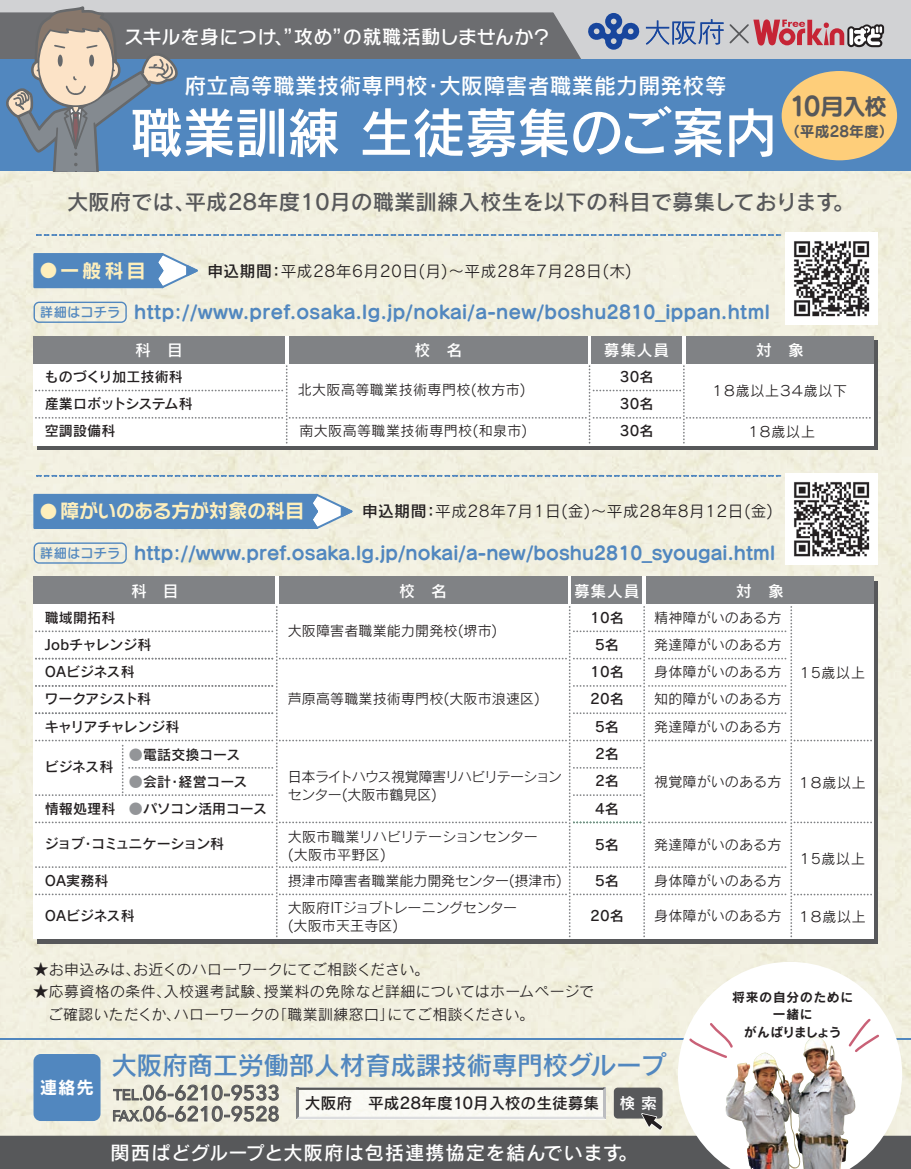
<style>
.page{position:relative;width:911px;height:1169px;background:#fff}
.page>*{position:absolute;margin:0;border:0;box-sizing:border-box;transform-origin:0 0}
.t1{font:54.25px "Rodin Pro DB";letter-spacing:-.025em;color:#fff}
.t2{font:25.72px "Rodin Pro DB";letter-spacing:-.015em;color:#5187bf}
.t3{font:22.93px "Seurat Pro B";color:#57585a}
.t4{font:21.88px "Rodin Pro DB";letter-spacing:.01em;color:#fff}
.t5{font:21.35px "Rodin Pro DB";color:#57585a}
.t6{font:500 20.47px/21px "Avenir";letter-spacing:.04em;color:#57585a}
.t7{font:19.25px "Rodin Cattleya Pro DB";letter-spacing:.05em;color:#fff}
.t8{font:19.25px "Rodin NTLG Pro DB";letter-spacing:.005em;color:#fff}
.t9{font:19.25px "Rodin NTLG Pro B";letter-spacing:-.02em;color:#feefbc}
.t10{font:18.38px "Seurat Pro B";letter-spacing:.005em;color:#5187bf}
.t11{font:17.5px "Rodin NTLG Pro B";color:#fff}
.t12{font:15.75px "Rodin Pro M";letter-spacing:.03em;color:#231f20}
.t13{font:15.75px "Rodin Pro DB";letter-spacing:.05em;color:#fff}
.t14{font:15.75px "Rodin NTLG Pro DB";color:#231f20}
.t15{font:15.75px "Rodin NTLG Pro DB";color:#fff}
.t16{font:14.88px/22.4px "Rodin Pro M";letter-spacing:.03em;color:#231f20}
.t17{font:14.88px "Seurat Pro B";color:#57585a}
.t18{font:14px/27.3px "Rodin Pro M";letter-spacing:.01em;color:#231f20}
.t19{font:14px/27.3px "Rodin Pro DB";letter-spacing:.01em;color:#231f20}
.t20{font:14px/17.8px "Rodin Pro M";letter-spacing:-.05em;color:#231f20}
.t21{font:14px/27.3px "Rodin Pro DB";letter-spacing:-.02em;color:#231f20}
.t22{font:14px "Rodin Pro M";letter-spacing:.03em;color:#231f20}
.t23{font:14px "Rodin Pro DB";letter-spacing:-.07em;color:#231f20}
.t24{font:14px "Rodin Pro DB";letter-spacing:-.045em;color:#231f20}
.t25{font:12.6px/17.5px "Rodin Pro B";letter-spacing:.06em;color:#231f20;text-align:center}
.s1{font-size:25.9px}
.s2{font-size:17.5px}
.s3{font-family:"Rodin Pro DB"}
.s4{font-family:"Seurat Pro DB";font-size:13.12px}
.s5{color:#939598}
.s6{font-size:14.88px}
</style>
<div class="page">
<img style="left:0;top:171px;width:910px;height:964px">
<div style="left:0;top:0;width:744px;height:73px;background:#6c6d70"></div>
<div style="left:0;top:0;width:910px;height:12px;background:#d1d2d4"></div>
<div style="left:0;top:60px;width:910px;height:111px;background:#5187bf"></div>
<svg style="left:37px;top:340px;width:840px;height:109px;fill:#57585a"></svg>
<svg style="left:33px;top:336px;width:840px;height:109px"></svg>
<div style="left:0;top:1135px;width:910px;height:33px;background:#57585a"></div>
<hr style="left:0;top:1037px;width:910px;height:2px;background:#5187bf">
<div style="left:685px;top:336px;width:188px;height:27px;background:#808285"></div>
<svg style="left:545px;top:12px;width:365px;height:48px;background:#b4afba"></svg>
<div style="left:33px;top:253px;width:130px;height:35px;background:#5187bf"></div>
<svg style="left:154px;top:251px;width:45px;height:39px"></svg>
<div style="left:591px;top:336px;width:90px;height:27px;background:#808285"></div>
<div style="left:288px;top:336px;width:299px;height:27px;background:#808285"></div>
<div style="left:33px;top:336px;width:251px;height:27px;background:#808285"></div>
<svg style="left:33px;top:366px;width:836px;height:79px"></svg>
<img style="left:785px;top:232px;width:92px;height:92px">
<img style="left:785px;top:473px;width:92px;height:92px">
<div style="left:34px;top:542px;width:93px;height:21px;border:1px solid #5187bf;border-radius:5px"></div>
<svg style="left:34px;top:475px;width:746px;height:1px"></svg>
<div style="left:33px;top:494px;width:285px;height:35px;background:#5187bf"></div>
<svg style="left:309px;top:492px;width:45px;height:38px"></svg>
<div style="left:33px;top:1053px;width:67px;height:67px;background:#5187bf;border-radius:7px"></div>
<div style="left:298px;top:1089px;width:304px;height:27px;background:#fafaf5"></div>
<div style="left:613px;top:1087px;width:49px;height:31px;background:#57585a;border-radius:4px"></div>
<hr style="left:602px;top:1087px;width:3px;height:31px;background:#bcbdc0">
<hr style="left:296px;top:1087px;width:2px;height:31px;background:#808285">
<svg style="left:297px;top:1087px;width:308px;height:2px"></svg>
<svg style="left:297px;top:1116px;width:307px;height:2px"></svg>
<svg style="left:113px;top:1084px;width:165px;height:37px;background:#c8c7bb"></svg>
<svg style="left:639px;top:1111px;width:25px;height:20px"></svg>
<div style="left:34px;top:301px;width:93px;height:22px;border:1px solid #5187bf;border-radius:5px"></div>
<svg style="left:34px;top:234px;width:746px;height:2px"></svg>
<div style="left:571px;top:576px;width:71px;height:28px;background:#808285"></div>
<div style="left:279px;top:576px;width:288px;height:28px;background:#808285"></div>
<div style="left:33px;top:576px;width:242px;height:28px;background:#808285"></div>
<div style="left:646px;top:576px;width:227px;height:28px;background:#808285"></div>
<div style="left:781px;top:71px;width:115px;height:89px;background:#fece7a;border-radius:50%"></div>
<svg style="left:5px;top:6px;width:174px;height:166px"></svg>
<svg style="left:677px;top:961px;width:224px;height:207px"></svg>
<svg style="left:847px;top:1016px;width:33px;height:38px"></svg>
<svg style="left:687px;top:1021px;width:46px;height:38px"></svg>
<img style="left:725px;top:1036px;width:89px;height:132px">
<svg style="left:33px;top:606px;width:837px;height:332px"></svg>
<h3 class="t8" style="left:124px;top:24px;width:428px">スキルを身につけ、”攻め”の就職活動しませんか？</h3>
<h3 class="t4" style="left:184px;top:71px;width:543px">府立高等職業技術専門校・大阪障害者職業能力開発校等</h3>
<h1 class="t1" style="left:130px;top:97px;width:649px">職業訓練 生徒募集のご案内</h1>
<h3 class="t3" style="left:789px;top:90px;width:99px"><span class="s1">10</span>月入校</h3>
<p class="t17" style="left:784px;top:121px;width:110px">（平成28年度）</p>
<h3 class="t5" style="left:67px;top:188px;width:788px">大阪府では、平成28年度10月の職業訓練入校生を以下の科目で募集しております。</h3>
<h3 class="t9" style="left:40px;top:257px;width:107px"><span class="s2">●</span>一般科目</h3>
<p class="t12" style="left:207px;top:261px;width:426px"><span class="s3">申込期間：</span>平成28年6月20日(月)～平成28年7月28日(木)</p>
<h3 class="t10" style="left:40px;top:299px;width:730px"><span class="s4">詳細はコチラ</span> http://www.pref.osaka.lg.jp/nokai/a-new/boshu2810_ippan.html</h3>
<p class="t13" style="left:135px;top:339px;width:49px">科　目</p>
<p class="t13" style="left:414px;top:339px;width:49px">校　名</p>
<p class="t13" style="left:603px;top:339px;width:67px">募集人員</p>
<p class="t13" style="left:756px;top:339px;width:49px">対　象</p>
<p class="t19" style="left:45px;top:362px;width:149px">ものづくり加工技術科産業ロボットシステム科空調設備科</p>
<p class="t19" style="left:620px;top:362px;width:35px">30名<br>30名</p>
<p class="t22" style="left:297px;top:381px;width:229px">北大阪高等職業技術専門校(枚方市)</p>
<p class="t20" style="left:710px;top:381px;width:138px">１８歳以上３４歳以下</p>
<p class="t22" style="left:299px;top:422px;width:229px">南大阪高等職業技術専門校(和泉市)</p>
<p class="t19" style="left:620px;top:417px;width:35px">30名</p>
<p class="t18" style="left:746px;top:417px;width:70px">１８歳以上</p>
<h3 class="t9" style="left:40px;top:498px;width:266px"><span class="s2">●</span> 障がいのある方が対象の科目</h3>
<p class="t12" style="left:362px;top:501px;width:412px"><span class="s3">申込期間：</span>平成28年7月1日(金)～平成28年8月12日(金)</p>
<h3 class="t10" style="left:40px;top:539px;width:736px"><span class="s4">詳細はコチラ</span> http://www.pref.osaka.lg.jp/nokai/a-new/boshu2810_syougai.html</h3>
<p class="t13" style="left:131px;top:580px;width:49px">科　目</p>
<p class="t13" style="left:399px;top:580px;width:49px">校　名</p>
<p class="t13" style="left:574px;top:580px;width:67px">募集人員</p>
<p class="t13" style="left:736px;top:580px;width:49px">対　象</p>
<p class="t21" style="left:43px;top:603px;width:137px">職域開拓科<br>Jobチャレンジ科<br>ＯＡビジネス科<br>ワークアシスト科<br>キャリアチャレンジ科</p>
<p class="t19" style="left:129px;top:740px;width:113px"><span class="s5">●</span>電話交換コース</p>
<p class="t19" style="left:45px;top:767px;width:224px;line-height:26.6px;text-indent:84px"><span class="s5">●</span>会計・経営コース<br>情報処理科 <span class="s5">●</span>パソコン活用コース</p>
<p class="t18" style="left:654px;top:603px;width:129px;text-align:justify">精神障がいのある方発達障がいのある方身体障がいのある方知的障がいのある方発達障がいのある方</p>
<p class="t19" style="left:590px;top:603px;width:35px;text-align:center">10名<br>5名<br>10名<br>20名<br>5名<br>2名<br>2名<br>4名</p>
<p class="t19" style="left:595px;top:830px;width:25px">5名</p>
<p class="t19" style="left:595px;top:866px;width:25px">5名</p>
<p class="t19" style="left:590px;top:901px;width:35px">20名</p>
<p class="t18" style="left:288px;top:616px;width:211px">大阪障害者職業能力開発校(堺市)</p>
<p class="t18" style="left:288px;top:684px;width:253px">芦原高等職業技術専門校(大阪市浪速区)</p>
<p class="t19" style="left:44px;top:752px;width:70px">ビジネス科</p>
<p class="t20" style="left:288px;top:767px;width:275px">日本ライトハウス視覚障害リハビリテーションセンター(大阪市鶴見区)</p>
<p class="t18" style="left:288px;top:827px;width:251px;line-height:17.8px">大阪市職業リハビリテーションセンター(大阪市平野区)</p>
<p class="t18" style="left:288px;top:866px;width:275px">摂津市障害者職業能力開発センター(摂津市)大阪府ＩＴジョブトレーニングセンター</p>
<p class="t18" style="left:288px;top:911px;width:112px">(大阪市天王寺区)</p>
<p class="t18" style="left:654px;top:767px;width:129px">視覚障がいのある方</p>
<p class="t23" style="left:44px;top:834px;width:181px">ジョブ・コミュニケーション科</p>
<p class="t18" style="left:654px;top:830px;width:129px">発達障がいのある方</p>
<p class="t18" style="left:654px;top:866px;width:129px">身体障がいのある方</p>
<p class="t18" style="left:654px;top:901px;width:129px">身体障がいのある方</p>
<p class="t19" style="left:43px;top:866px;width:67px">ＯＡ実務科</p>
<p class="t24" style="left:43px;top:906px;width:93px">ＯＡビジネス科</p>
<p class="t18" style="left:797px;top:658px;width:69px">１5歳以上</p>
<p class="t18" style="left:796px;top:768px;width:70px">１８歳以上</p>
<p class="t18" style="left:797px;top:844px;width:69px">１5歳以上</p>
<p class="t18" style="left:796px;top:902px;width:70px">１８歳以上</p>
<p class="t16" style="left:33px;top:957px;width:397px">★お申込みは、お近くのハローワークにてご相談ください。</p>
<p class="t16" style="left:33px;top:979px;width:562px">★応募資格の条件、入校選考試験、授業料の免除など詳細についてはホームページで　ご確認いただくか、ハローワークの「職業訓練窓口」にてご相談ください。</p>
<p class="t11" style="left:40px;top:1075px;width:56px">連絡先</p>
<h2 class="t2" style="left:111px;top:1047px;width:555px">大阪府商工労働部人材育成課技術専門校グループ</h2>
<h3 class="t6" style="left:112px;top:1081px;width:168px"><span class="s6">TEL.</span>06-6210-9533<br><span class="s6">FAX.</span>06-6210-9528</h3>
<p class="t14" style="left:305px;top:1092px;width:296px">大阪府　平成28年度10月入校の生徒募集</p>
<h3 class="t7" style="left:111px;top:1139px;width:528px">関西ぱどグループと大阪府は包括連携協定を結んでいます。</h3>
<p class="t15" style="left:619px;top:1092px;width:39px">検 索</p>
<p class="t25" style="left:732px;top:987px;width:122px">将来の自分のために一緒に<br>がんばりましょう</p>
</div>
